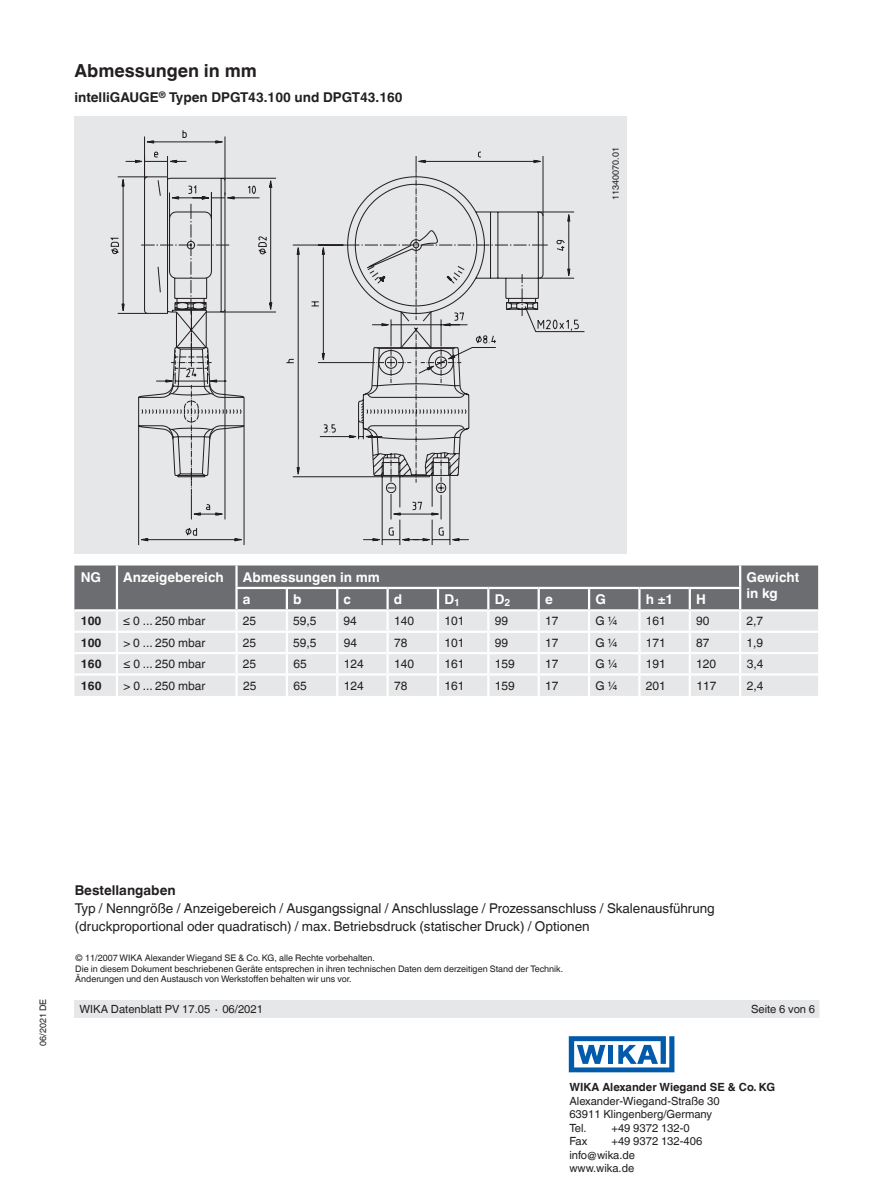
<style>
.page{position:relative;width:893px;height:1188px;background:#fff}
.page>*{position:absolute;margin:0;border:0;box-sizing:border-box;transform-origin:0 0}
.t1{font:700 18px "Helvetica World";color:#231f20}
.t2{font:13.5px/18px "Helvetica World";color:#231f20}
.t3{font:700 13.5px/16.5px "Helvetica World";color:#fff}
.t4{font:700 13.5px "Helvetica World";color:#231f20}
.t5{font:12px "Helvetica World";color:#231f20}
.t6{font:700 12px "Helvetica World";color:#231f20}
.t7{font:11.25px/13.5px "Helvetica World";color:#231f20}
.t8{font:700 11.25px "Helvetica World";color:#231f20}
.t9{font:9px/10.5px "Helvetica World";color:#231f20}
</style>
<div class="page">
<div style="left:74px;top:1000px;width:745px;height:18px;background:#e6e7e9"></div>
<svg style="left:569px;top:1036px;width:105px;height:36px"></svg>
<div style="left:74px;top:117px;width:553px;height:437px;background:#e6e7e9"></div>
<div style="left:74px;top:676px;width:744px;height:20px;background:#e6e7e9"></div>
<svg style="left:74px;top:566px;width:744px;height:107px;background:#b8b9bb"></svg>
<hr style="left:116px;top:676px;width:2px;height:20px;background:#fff">
<hr style="left:235px;top:676px;width:3px;height:20px;background:#fff">
<hr style="left:286px;top:676px;width:2px;height:20px;background:#fff">
<hr style="left:336px;top:676px;width:2px;height:20px;background:#fff">
<hr style="left:386px;top:676px;width:3px;height:20px;background:#fff">
<hr style="left:437px;top:676px;width:2px;height:20px;background:#fff">
<hr style="left:487px;top:676px;width:2px;height:20px;background:#fff">
<hr style="left:538px;top:676px;width:2px;height:20px;background:#fff">
<hr style="left:588px;top:676px;width:2px;height:20px;background:#fff">
<hr style="left:638px;top:676px;width:3px;height:20px;background:#fff">
<hr style="left:689px;top:676px;width:2px;height:20px;background:#fff">
<hr style="left:739px;top:676px;width:2px;height:20px;background:#fff">
<hr style="left:117px;top:609px;width:120px;height:3px;background:#fff">
<hr style="left:116px;top:566px;width:2px;height:22px;background:#fff">
<hr style="left:116px;top:588px;width:2px;height:21px;background:#fff">
<hr style="left:74px;top:609px;width:43px;height:3px;background:#fff">
<hr style="left:237px;top:609px;width:50px;height:3px;background:#fff">
<hr style="left:287px;top:609px;width:50px;height:3px;background:#fff">
<hr style="left:337px;top:609px;width:51px;height:3px;background:#fff">
<hr style="left:388px;top:609px;width:50px;height:3px;background:#fff">
<hr style="left:438px;top:609px;width:50px;height:3px;background:#fff">
<hr style="left:488px;top:609px;width:51px;height:3px;background:#fff">
<hr style="left:539px;top:609px;width:50px;height:3px;background:#fff">
<hr style="left:589px;top:609px;width:50px;height:3px;background:#fff">
<hr style="left:639px;top:609px;width:51px;height:3px;background:#fff">
<hr style="left:690px;top:609px;width:50px;height:3px;background:#fff">
<hr style="left:740px;top:609px;width:78px;height:3px;background:#fff">
<svg style="left:144px;top:130px;width:441px;height:202px"></svg>
<svg style="left:110px;top:151px;width:433px;height:163px"></svg>
<svg style="left:138px;top:494px;width:331px;height:51px"></svg>
<svg style="left:137px;top:176px;width:407px;height:318px"></svg>
<h1 class="t1" style="left:74px;top:60px;width:184px">Abmessungen in mm</h1>
<h2 class="t4" style="left:74px;top:90px;width:330px">intelliGAUGE<sup>®</sup> Typen DPGT43.100 und DPGT43.160</h2>
<p class="t9" style="left:610px;top:200px;width:54px;rotate:-90deg">11340070.01</p>
<h2 class="t3" style="left:81px;top:569px;width:22px">NG</h2>
<h2 class="t3" style="left:123px;top:569px;width:102px">Anzeigebereich</h2>
<h2 class="t3" style="left:243px;top:569px;width:138px">Abmessungen in mm</h2>
<h2 class="t3" style="left:746px;top:569px;width:54px">Gewicht in kg</h2>
<h2 class="t3" style="left:243px;top:591px;width:9px">a</h2>
<h2 class="t3" style="left:293px;top:591px;width:10px">b</h2>
<h2 class="t3" style="left:344px;top:591px;width:9px">c</h2>
<h2 class="t3" style="left:394px;top:591px;width:10px">d</h2>
<h2 class="t3" style="left:444px;top:591px;width:17px">D<sub>1</sub></h2>
<h2 class="t3" style="left:495px;top:591px;width:17px">D<sub>2</sub></h2>
<h2 class="t3" style="left:545px;top:591px;width:9px">e</h2>
<h2 class="t3" style="left:595px;top:591px;width:12px">G</h2>
<h2 class="t3" style="left:646px;top:591px;width:29px">h ±1</h2>
<h2 class="t3" style="left:696px;top:591px;width:11px">H</h2>
<h3 class="t6" style="left:81px;top:614px;width:22px">100</h3>
<h3 class="t5" style="left:123px;top:614px;width:83px">≤ 0 ... 250 mbar</h3>
<h3 class="t5" style="left:243px;top:614px;width:15px">25</h3>
<h3 class="t5" style="left:293px;top:614px;width:25px">59,5</h3>
<h3 class="t5" style="left:344px;top:614px;width:15px">94</h3>
<h3 class="t5" style="left:394px;top:614px;width:22px">140</h3>
<h3 class="t5" style="left:444px;top:614px;width:22px">101</h3>
<h3 class="t5" style="left:495px;top:614px;width:15px">99</h3>
<h3 class="t5" style="left:545px;top:614px;width:15px">17</h3>
<h3 class="t5" style="left:595px;top:614px;width:23px">G ¼</h3>
<h3 class="t5" style="left:646px;top:614px;width:22px">161</h3>
<h3 class="t5" style="left:696px;top:614px;width:15px">90</h3>
<h3 class="t5" style="left:747px;top:614px;width:18px">2,7</h3>
<h3 class="t6" style="left:81px;top:636px;width:22px">100</h3>
<h3 class="t5" style="left:123px;top:636px;width:83px">&gt; 0 ... 250 mbar</h3>
<h3 class="t5" style="left:243px;top:636px;width:15px">25</h3>
<h3 class="t5" style="left:293px;top:636px;width:25px">59,5</h3>
<h3 class="t5" style="left:344px;top:636px;width:15px">94</h3>
<h3 class="t5" style="left:394px;top:636px;width:15px">78</h3>
<h3 class="t5" style="left:444px;top:636px;width:22px">101</h3>
<h3 class="t5" style="left:495px;top:636px;width:15px">99</h3>
<h3 class="t5" style="left:545px;top:636px;width:15px">17</h3>
<h3 class="t5" style="left:595px;top:636px;width:23px">G ¼</h3>
<h3 class="t5" style="left:646px;top:636px;width:22px">171</h3>
<h3 class="t5" style="left:696px;top:636px;width:15px">87</h3>
<h3 class="t5" style="left:747px;top:636px;width:18px">1,9</h3>
<h3 class="t6" style="left:81px;top:657px;width:22px">160</h3>
<h3 class="t5" style="left:123px;top:657px;width:83px">≤ 0 ... 250 mbar</h3>
<h3 class="t5" style="left:243px;top:657px;width:15px">25</h3>
<h3 class="t5" style="left:293px;top:657px;width:15px">65</h3>
<h3 class="t5" style="left:344px;top:657px;width:22px">124</h3>
<h3 class="t5" style="left:394px;top:657px;width:22px">140</h3>
<h3 class="t5" style="left:444px;top:657px;width:22px">161</h3>
<h3 class="t5" style="left:495px;top:657px;width:22px">159</h3>
<h3 class="t5" style="left:545px;top:657px;width:15px">17</h3>
<h3 class="t5" style="left:596px;top:657px;width:23px">G ¼</h3>
<h3 class="t5" style="left:646px;top:657px;width:22px">191</h3>
<h3 class="t5" style="left:696px;top:657px;width:22px">120</h3>
<h3 class="t5" style="left:747px;top:657px;width:18px">3,4</h3>
<h3 class="t6" style="left:81px;top:678px;width:22px">160</h3>
<h3 class="t5" style="left:123px;top:678px;width:83px">&gt; 0 ... 250 mbar</h3>
<h3 class="t5" style="left:243px;top:678px;width:15px">25</h3>
<h3 class="t5" style="left:293px;top:678px;width:15px">65</h3>
<h3 class="t5" style="left:344px;top:678px;width:22px">124</h3>
<h3 class="t5" style="left:394px;top:678px;width:15px">78</h3>
<h3 class="t5" style="left:444px;top:678px;width:22px">161</h3>
<h3 class="t5" style="left:495px;top:678px;width:22px">159</h3>
<h3 class="t5" style="left:545px;top:678px;width:15px">17</h3>
<h3 class="t5" style="left:596px;top:678px;width:23px">G ¼</h3>
<h3 class="t5" style="left:646px;top:678px;width:22px">201</h3>
<h3 class="t5" style="left:696px;top:678px;width:22px">117</h3>
<h3 class="t5" style="left:747px;top:678px;width:18px">2,4</h3>
<p class="t9" style="left:38px;top:1046px;width:49px;rotate:-90deg">06/2021 DE</p>
<h2 class="t4" style="left:75px;top:883px;width:102px">Bestellangaben</h2>
<h2 class="t2" style="left:75px;top:900px;width:641px">Typ / Nenngröße / Anzeigebereich / Ausgangssignal / Anschlusslage / Prozessanschluss / Skalenausführung (druckproportional oder quadratisch) / max. Betriebsdruck (statischer Druck) / Optionen</h2>
<p class="t9" style="left:75px;top:953px;width:489px">© 11/2007 WIKA Alexander Wiegand SE &amp; Co. KG, alle Rechte vorbehalten.<br>Die in diesem Dokument beschriebenen Geräte entsprechen in ihren technischen Daten dem derzeitigen Stand der Technik.<br>Änderungen und den Austausch von Werkstoffen behalten wir uns vor.</p>
<p class="t7" style="left:80px;top:1003px;width:185px">WIKA Datenblatt PV 17.05 ∙ 06/2021</p>
<p class="t7" style="left:751px;top:1003px;width:66px">Seite 6 von 6</p>
<p class="t8" style="left:569px;top:1081px;width:207px">WIKA Alexander Wiegand SE &amp; Co. KG</p>
<p class="t7" style="left:569px;top:1094px;width:152px">Alexander-Wiegand-Straße 30<br>63911 Klingenberg/Germany<br>Tel.</p>
<p class="t7" style="left:611px;top:1121px;width:80px">+49 9372 132-0</p>
<p class="t7" style="left:569px;top:1134px;width:19px">Fax</p>
<p class="t7" style="left:569px;top:1134px;width:134px;text-indent:42px">+49 9372 132-406 info@wika.de www.wika.de</p>
</div>
